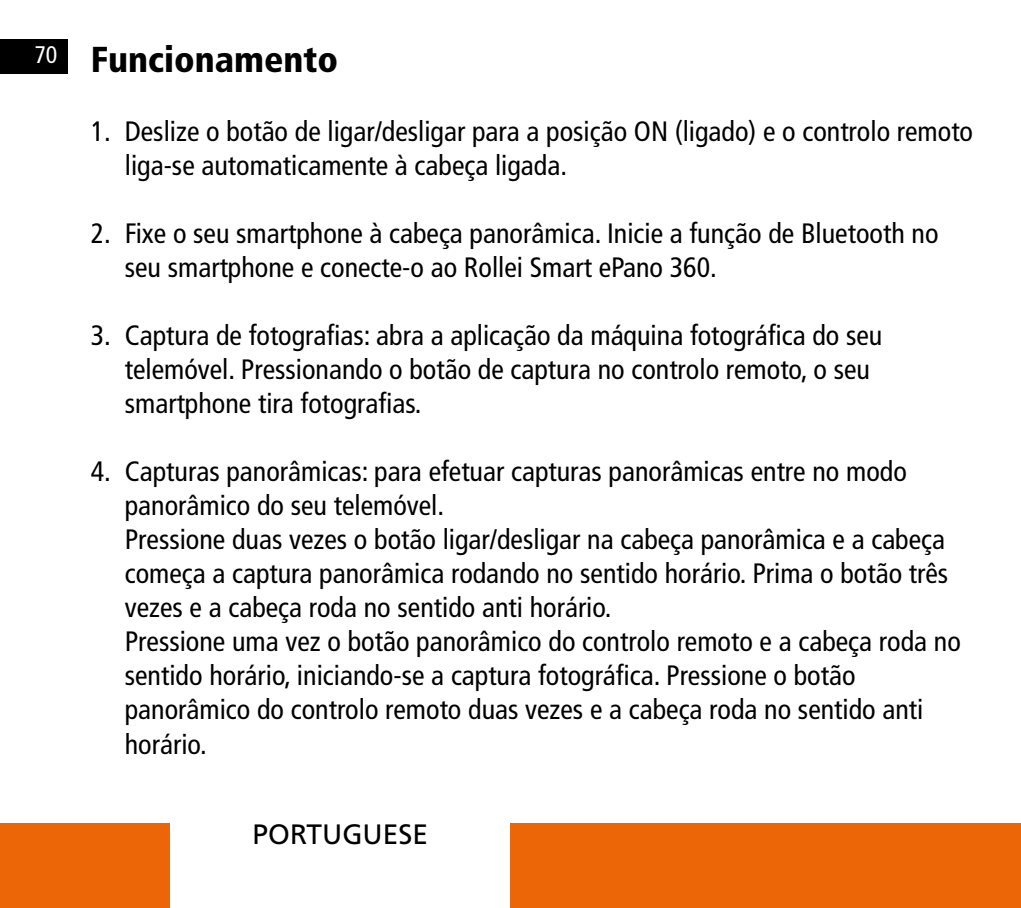
<style>
.page{position:relative;width:1021px;height:908px;background:#fff}
.page>*{position:absolute;margin:0;border:0;box-sizing:border-box;transform-origin:0 0}
.t1{font:900 condensed 36px "Frutiger LT";color:#000}
.t2{font:condensed 28px/34px "Frutiger LT";color:#000}
.t3{font:28px "Frutiger LT";color:#000}
.t4{font:condensed 24px "Frutiger LT";color:#fff}
</style>
<div class="page">
<div style="left:0;top:40px;width:68px;height:34px;background:#000"></div>
<div style="left:0;top:822px;width:170px;height:85px;background:#ec6608"></div>
<div style="left:510px;top:822px;width:510px;height:85px;background:#ec6608"></div>
<p class="t4" style="left:34px;top:41px;width:25px">70</p>
<p class="t1" style="left:91px;top:38px;width:249px">Funcionamento</p>
<p class="t2" style="left:125px;top:114px;width:849px;text-indent:-34px">1. Deslize o botão de ligar/desligar para a posição ON (ligado) e o controlo remoto liga-se automaticamente à cabeça ligada.</p>
<p class="t2" style="left:125px;top:216px;width:815px;text-indent:-34px">2. Fixe o seu smartphone à cabeça panorâmica. Inicie a função de Bluetooth no seu smartphone e conecte-o ao Rollei Smart ePano 360.</p>
<p class="t2" style="left:125px;top:318px;width:759px;text-indent:-34px">3. Captura de fotografias: abra a aplicação da máquina fotográfica do seu telemóvel. Pressionando o botão de captura no controlo remoto, o seu smartphone tira fotografias.</p>
<p class="t2" style="left:125px;top:454px;width:837px;text-indent:-34px">4. Capturas panorâmicas: para efetuar capturas panorâmicas entre no modo panorâmico do seu telemóvel.<br>Pressione duas vezes o botão ligar/desligar na cabeça panorâmica e a cabeça começa a captura panorâmica rodando no sentido horário. Prima o botão três vezes e a cabeça roda no sentido anti horário.<br>Pressione uma vez o botão panorâmico do controlo remoto e a cabeça roda no sentido horário, iniciando-se a captura fotográfica. Pressione o botão panorâmico do controlo remoto duas vezes e a cabeça roda no sentido anti horário.</p>
<p class="t3" style="left:253px;top:817px;width:177px">PORTUGUESE</p>
</div>
